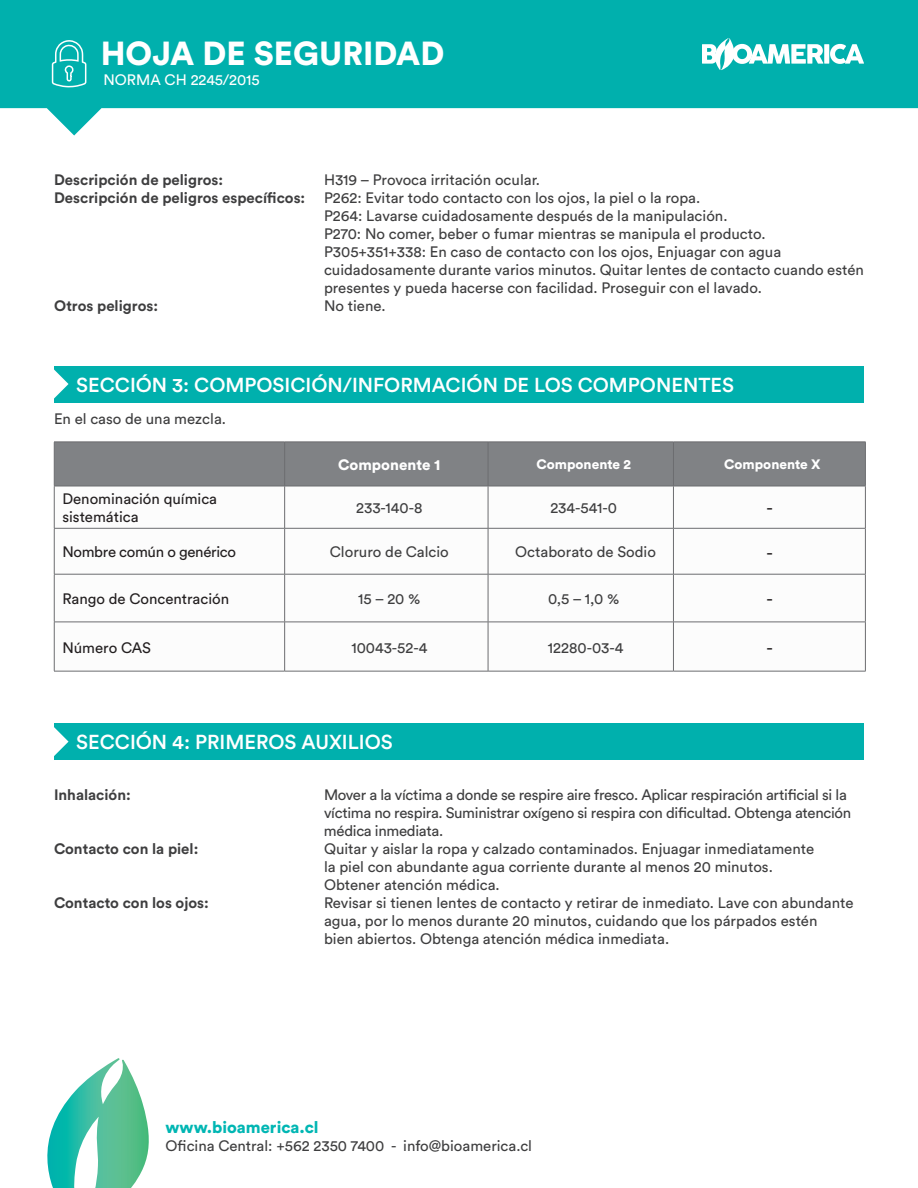
<style>
.page{position:relative;width:918px;height:1188px;background:#fff}
.page>*{position:absolute;margin:0;border:0;box-sizing:border-box;transform-origin:0 0}
.t1{font:900 33px "Circular Std";color:#fff}
.t2{font:500 20.1px "Circular Std";color:#fff}
.t3{font:18px "Circular Std";color:#231f20}
.t4{font:900 16.5px "Circular Std";color:#00b6b3}
.t5{font:15px/18px "Circular Std";color:#3e3e3f}
.t6{font:15px/18px "Circular Std";letter-spacing:-.02em;color:#3e3e3f}
.t7{font:700 15px "Circular Std";color:#3e3e3f}
.t8{font:15px/18px "Circular Std";color:#231f20}
.t9{font:15px "Circular Std";letter-spacing:-.02em;color:#231f20}
.t10{font:15px "Circular Std";color:#fff}
.t11{font:900 15px "Circular Std";color:#fff}
.t12{font:900 13.65px "Circular Std";color:#fff}
.s1{font-weight:700}
</style>
<div class="page">
<svg style="left:47px;top:1058px;width:102px;height:130px"></svg>
<svg style="left:0;top:0;width:918px;height:136px;fill:#00b0ad"></svg>
<svg style="left:702px;top:38px;width:162px;height:32px"></svg>
<svg style="left:51px;top:39px;width:36px;height:49px;background:#32bfbd"></svg>
<div style="left:54px;top:366px;width:810px;height:36px;background:#00b0ad"></div>
<svg style="left:54px;top:369px;width:15px;height:34px"></svg>
<div style="left:55px;top:443px;width:810px;height:43px;background:#808285"></div>
<svg style="left:55px;top:487px;width:810px;height:184px"></svg>
<hr style="left:54px;top:486px;width:1px;height:42px;background:#6c6d70">
<hr style="left:54px;top:486px;width:231px;height:1px;background:#6c6d70">
<hr style="left:54px;top:442px;width:231px;height:1px;background:#6c6d70">
<hr style="left:54px;top:442px;width:1px;height:44px;background:#6c6d70">
<hr style="left:285px;top:442px;width:203px;height:1px;background:#6c6d70">
<hr style="left:284px;top:442px;width:1px;height:44px;background:#6c6d70">
<hr style="left:488px;top:442px;width:185px;height:1px;background:#6c6d70">
<hr style="left:488px;top:442px;width:1px;height:44px;background:#6c6d70">
<hr style="left:673px;top:442px;width:193px;height:1px;background:#6c6d70">
<hr style="left:673px;top:442px;width:1px;height:44px;background:#6c6d70">
<hr style="left:865px;top:442px;width:1px;height:44px;background:#6c6d70">
<hr style="left:285px;top:486px;width:203px;height:1px;background:#6c6d70">
<hr style="left:488px;top:486px;width:185px;height:1px;background:#6c6d70">
<hr style="left:488px;top:486px;width:1px;height:42px;background:#6c6d70">
<hr style="left:673px;top:486px;width:193px;height:1px;background:#6c6d70">
<hr style="left:673px;top:486px;width:1px;height:42px;background:#6c6d70">
<hr style="left:865px;top:486px;width:1px;height:42px;background:#6c6d70">
<hr style="left:285px;top:528px;width:203px;height:1px;background:#6c6d70">
<hr style="left:488px;top:528px;width:185px;height:1px;background:#6c6d70">
<hr style="left:488px;top:529px;width:1px;height:45px;background:#6c6d70">
<hr style="left:673px;top:528px;width:193px;height:1px;background:#6c6d70">
<hr style="left:673px;top:529px;width:1px;height:45px;background:#6c6d70">
<hr style="left:865px;top:529px;width:1px;height:45px;background:#6c6d70">
<hr style="left:285px;top:574px;width:203px;height:1px;background:#6c6d70">
<hr style="left:488px;top:574px;width:185px;height:1px;background:#6c6d70">
<hr style="left:488px;top:574px;width:1px;height:48px;background:#6c6d70">
<hr style="left:673px;top:574px;width:193px;height:1px;background:#6c6d70">
<hr style="left:673px;top:574px;width:1px;height:48px;background:#6c6d70">
<hr style="left:865px;top:574px;width:1px;height:48px;background:#6c6d70">
<hr style="left:285px;top:622px;width:203px;height:1px;background:#6c6d70">
<hr style="left:488px;top:622px;width:185px;height:1px;background:#6c6d70">
<hr style="left:488px;top:622px;width:1px;height:49px;background:#6c6d70">
<hr style="left:673px;top:622px;width:193px;height:1px;background:#6c6d70">
<hr style="left:673px;top:622px;width:1px;height:49px;background:#6c6d70">
<hr style="left:865px;top:622px;width:1px;height:49px;background:#6c6d70">
<hr style="left:285px;top:671px;width:203px;height:1px;background:#6c6d70">
<hr style="left:284px;top:486px;width:1px;height:42px;background:#6c6d70">
<hr style="left:54px;top:529px;width:1px;height:45px;background:#6c6d70">
<hr style="left:54px;top:528px;width:231px;height:1px;background:#6c6d70">
<hr style="left:284px;top:529px;width:1px;height:45px;background:#6c6d70">
<hr style="left:54px;top:574px;width:1px;height:48px;background:#6c6d70">
<hr style="left:54px;top:574px;width:231px;height:1px;background:#6c6d70">
<hr style="left:284px;top:574px;width:1px;height:48px;background:#6c6d70">
<hr style="left:54px;top:622px;width:1px;height:49px;background:#6c6d70">
<hr style="left:54px;top:622px;width:231px;height:1px;background:#6c6d70">
<hr style="left:54px;top:671px;width:231px;height:1px;background:#6c6d70">
<hr style="left:284px;top:622px;width:1px;height:49px;background:#6c6d70">
<hr style="left:488px;top:671px;width:185px;height:1px;background:#6c6d70">
<hr style="left:673px;top:671px;width:193px;height:1px;background:#6c6d70">
<div style="left:54px;top:723px;width:810px;height:37px;background:#00b0ad"></div>
<svg style="left:54px;top:727px;width:15px;height:29px"></svg>
<h1 class="t1" style="left:101px;top:31px;width:345px">HOJA DE SEGURIDAD</h1>
<p class="t10" style="left:104px;top:70px;width:158px">NORMA CH 2245/2015</p>
<p class="t7" style="left:54px;top:170px;width:171px">Descripción de peligros:</p>
<p class="t5" style="left:324px;top:170px;width:218px">H319 – Provoca irritación ocular.</p>
<p class="t5" style="left:54px;top:188px;width:648px"><span class="s1">Descripción de peligros específicos:</span> P262: Evitar todo contacto con los ojos, la piel o la ropa.</p>
<p class="t5" style="left:324px;top:206px;width:405px">P264: Lavarse cuidadosamente después de la manipulación.</p>
<p class="t5" style="left:324px;top:224px;width:443px">P270: No comer, beber o fumar mientras se manipula el producto.</p>
<p class="t5" style="left:324px;top:242px;width:459px">P305+351+338: En caso de contacto con los ojos, Enjuagar con agua</p>
<p class="t5" style="left:324px;top:260px;width:542px">cuidadosamente durante varios minutos. Quitar lentes de contacto cuando estén</p>
<p class="t5" style="left:324px;top:278px;width:439px">presentes y pueda hacerse con facilidad. Proseguir con el lavado.</p>
<p class="t7" style="left:54px;top:296px;width:106px">Otros peligros:</p>
<p class="t5" style="left:324px;top:296px;width:63px">No tiene.</p>
<h2 class="t2" style="left:76px;top:372px;width:660px">SECCIÓN 3: COMPOSICIÓN/INFORMACIÓN DE LOS COMPONENTES</h2>
<p class="t5" style="left:54px;top:409px;width:174px">En el caso de una mezcla.</p>
<p class="t11" style="left:338px;top:455px;width:104px">Componente 1</p>
<p class="t12" style="left:537px;top:456px;width:96px">Componente 2</p>
<p class="t12" style="left:724px;top:456px;width:98px">Componente X</p>
<p class="t8" style="left:62px;top:490px;width:156px">Denominación química sistemática</p>
<p class="t5" style="left:356px;top:499px;width:68px">233-140-8</p>
<p class="t5" style="left:550px;top:499px;width:68px">234-541-0</p>
<p class="t3" style="left:767px;top:497px;width:8px">-</p>
<p class="t9" style="left:62px;top:543px;width:175px">Nombre común o genérico</p>
<p class="t5" style="left:330px;top:543px;width:120px">Cloruro de Calcio</p>
<p class="t5" style="left:515px;top:543px;width:142px">Octaborato de Sodio</p>
<p class="t3" style="left:767px;top:541px;width:8px">-</p>
<p class="t8" style="left:62px;top:590px;width:168px">Rango de Concentración</p>
<p class="t5" style="left:358px;top:590px;width:64px">15 – 20 %</p>
<p class="t5" style="left:548px;top:590px;width:73px">0,5 – 1,0 %</p>
<p class="t3" style="left:767px;top:588px;width:8px">-</p>
<p class="t8" style="left:62px;top:638px;width:90px">Número CAS</p>
<p class="t5" style="left:351px;top:638px;width:77px">10043-52-4</p>
<p class="t5" style="left:548px;top:638px;width:77px">12280-03-4</p>
<p class="t3" style="left:767px;top:637px;width:8px">-</p>
<h2 class="t2" style="left:76px;top:729px;width:318px">SECCIÓN 4: PRIMEROS AUXILIOS</h2>
<p class="t7" style="left:54px;top:785px;width:78px">Inhalación:</p>
<p class="t6" style="left:324px;top:785px;width:529px">Mover a la víctima a donde se respire aire fresco. Aplicar respiración artificial si la víctima no respira. Suministrar oxígeno si respira con dificultad. Obtenga atención médica inmediata.</p>
<p class="t7" style="left:54px;top:839px;width:146px">Contacto con la piel:</p>
<p class="t5" style="left:324px;top:839px;width:492px">Quitar y aislar la ropa y calzado contaminados. Enjuagar inmediatamente la piel con abundante agua corriente durante al menos 20 minutos.<br>Obtener atención médica.</p>
<p class="t7" style="left:54px;top:893px;width:156px">Contacto con los ojos:</p>
<p class="t5" style="left:324px;top:893px;width:531px">Revisar si tienen lentes de contacto y retirar de inmediato. Lave con abundante agua, por lo menos durante 20 minutos, cuidando que los párpados estén<br>bien abiertos. Obtenga atención médica inmediata.</p>
<p class="t4" style="left:166px;top:1117px;width:155px">www.bioamerica.cl</p>
<p class="t5" style="left:166px;top:1137px;width:368px">Oficina Central: +562 2350 7400 - info@bioamerica.cl</p>
</div>
